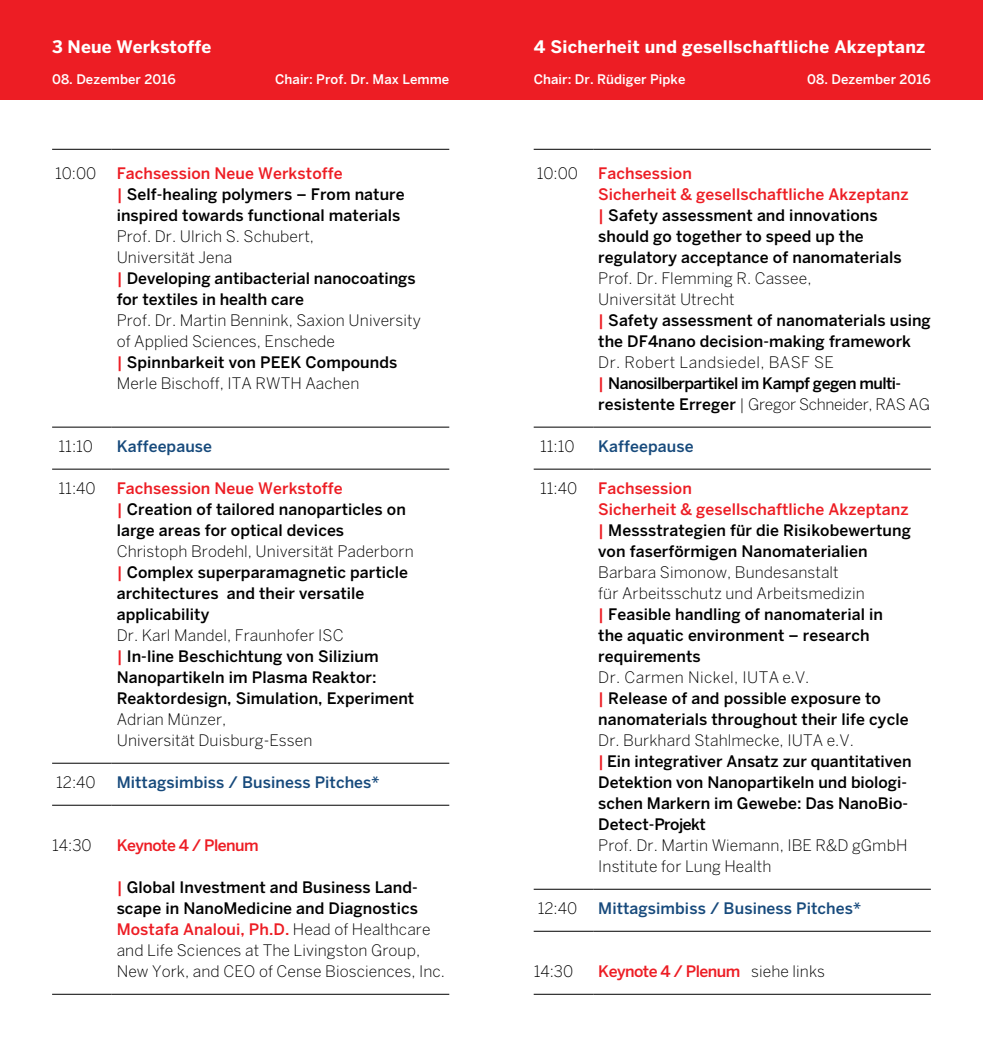
<style>
.page{position:relative;width:983px;height:1042px;background:#fff}
.page>*{position:absolute;margin:0;border:0;box-sizing:border-box;transform-origin:0 0}
.t1{font:700 17.15px "Benton Sans";letter-spacing:.015em;color:#fff}
.t2{font:500 15.75px/21px "Benton Sans";letter-spacing:.005em;color:#000}
.t3{font:300 15.75px/21px "Benton Sans";letter-spacing:.005em;color:#000}
.t4{font:500 15.75px/21px "Benton Sans";letter-spacing:-.035em;color:#000}
.t5{font:500 15.75px "Benton Sans";letter-spacing:.005em;color:#174a7c}
.t6{font:500 15.75px "Benton Sans";letter-spacing:-.035em;color:#ed1d24}
.t7{font:500 13.12px "Benton Sans";letter-spacing:.005em;color:#fff}
.s1{color:#ed1d24}
.s2{font-weight:300}
.s3{font-weight:500;color:#ed1d24}
.s4{font-weight:500}
.s5{font-weight:300;color:#000}
</style>
<div class="page">
<div style="left:491px;top:0;width:491px;height:99px;background:#ed1d24"></div>
<div style="left:0;top:0;width:491px;height:99px;background:#ed1d24"></div>
<hr style="left:52px;top:149px;width:60px;height:1px;background:#000">
<hr style="left:112px;top:149px;width:337px;height:1px;background:#000">
<hr style="left:52px;top:427px;width:60px;height:1px;background:#000">
<hr style="left:112px;top:427px;width:337px;height:1px;background:#000">
<hr style="left:52px;top:469px;width:60px;height:1px;background:#000">
<hr style="left:112px;top:469px;width:337px;height:1px;background:#000">
<hr style="left:52px;top:763px;width:60px;height:1px;background:#000">
<hr style="left:112px;top:763px;width:337px;height:1px;background:#000">
<hr style="left:52px;top:805px;width:60px;height:1px;background:#000">
<hr style="left:112px;top:805px;width:337px;height:1px;background:#000">
<hr style="left:52px;top:994px;width:60px;height:1px;background:#000">
<hr style="left:112px;top:994px;width:337px;height:1px;background:#000">
<hr style="left:533px;top:149px;width:60px;height:1px;background:#000">
<hr style="left:593px;top:149px;width:337px;height:1px;background:#000">
<hr style="left:533px;top:427px;width:60px;height:1px;background:#000">
<hr style="left:593px;top:427px;width:337px;height:1px;background:#000">
<hr style="left:533px;top:469px;width:60px;height:1px;background:#000">
<hr style="left:593px;top:469px;width:337px;height:1px;background:#000">
<hr style="left:533px;top:889px;width:60px;height:1px;background:#000">
<hr style="left:593px;top:889px;width:337px;height:1px;background:#000">
<hr style="left:533px;top:931px;width:60px;height:1px;background:#000">
<hr style="left:593px;top:931px;width:337px;height:1px;background:#000">
<hr style="left:533px;top:994px;width:60px;height:1px;background:#000">
<hr style="left:593px;top:994px;width:337px;height:1px;background:#000">
<p class="t1" style="left:52px;top:36px;width:161px">3 Neue Werkstoffe</p>
<p class="t7" style="left:52px;top:72px;width:125px">08. Dezember 2016</p>
<p class="t7" style="left:275px;top:72px;width:176px">Chair: Prof. Dr. Max Lemme</p>
<p class="t3" style="left:55px;top:162px;width:43px">10:00</p>
<p class="t2" style="left:117px;top:162px;width:289px"><span class="s1">Fachsession Neue Werkstoffe<br>|</span> Self-healing polymers – From nature inspired towards functional materials</p>
<p class="t2" style="left:117px;top:225px;width:300px"><span class="s2">Prof. Dr. Ulrich S. Schubert,<br>Universität Jena<br></span><span class="s1">|</span> Developing antibacterial nanocoatings for textiles in health care</p>
<p class="t3" style="left:117px;top:309px;width:305px">Prof. Dr. Martin Bennink, Saxion University of Applied Sciences, Enschede<br><span class="s3">|</span> <span class="s4">Spinnbarkeit von PEEK Compounds </span>Merle Bischoff, ITA RWTH Aachen</p>
<p class="t3" style="left:59px;top:435px;width:36px">11:10</p>
<p class="t5" style="left:117px;top:437px;width:97px">Kaffeepause</p>
<p class="t3" style="left:59px;top:477px;width:39px">11:40</p>
<p class="t2" style="left:117px;top:477px;width:291px"><span class="s1">Fachsession Neue Werkstoffe<br>|</span> Creation of tailored nanoparticles on large areas for optical devices</p>
<p class="t2" style="left:117px;top:540px;width:298px"><span class="s2">Christoph Brodehl, Universität Paderborn </span><span class="s1">|</span> Complex superparamagnetic particle architectures and their versatile applicability</p>
<p class="t2" style="left:117px;top:624px;width:299px"><span class="s2">Dr. Karl Mandel, Fraunhofer ISC<br></span><span class="s1">|</span> In-line Beschichtung von Silizium Nanopartikeln im Plasma Reaktor:<br>Reaktordesign, Simulation, Experiment</p>
<p class="t3" style="left:117px;top:708px;width:197px">Adrian Münzer,<br>Universität Duisburg-Essen</p>
<p class="t3" style="left:56px;top:771px;width:41px">12:40</p>
<p class="t5" style="left:117px;top:772px;width:264px">Mittagsimbiss / Business Pitches*</p>
<p class="t3" style="left:52px;top:834px;width:41px">14:30</p>
<p class="t6" style="left:117px;top:835px;width:143px">Keynote 4 / Plenum</p>
<p class="t3" style="left:117px;top:876px;width:330px"><span class="s3">|</span> <span class="s4">Global Investment and Business Land&shy;scape in NanoMedicine and Diagnostics </span><span class="s3">Mostafa Analoui, Ph.D.</span> Head of Healthcare and Life Sciences at The Livingston Group, New York, and CEO of Cense Biosciences, Inc.</p>
<p class="t1" style="left:533px;top:36px;width:393px">4 Sicherheit und gesellschaftliche Akzeptanz</p>
<p class="t7" style="left:533px;top:72px;width:153px">Chair: Dr. Rüdiger Pipke</p>
<p class="t7" style="left:807px;top:72px;width:125px">08. Dezember 2016</p>
<p class="t3" style="left:536px;top:162px;width:43px">10:00</p>
<p class="t2" style="left:598px;top:162px;width:312px"><span class="s1">Fachsession<br>Sicherheit &amp; gesellschaftliche Akzeptanz |</span> Safety assessment and innovations should go together to speed up the regulatory acceptance of nanomaterials</p>
<p class="t2" style="left:598px;top:267px;width:334px"><span class="s2">Prof. Dr. Flemming R. Cassee,<br>Universität Utrecht<br></span><span class="s1">|</span> Safety assessment of nanomaterials using the DF4nano decision-making framework</p>
<p class="t4" style="left:598px;top:351px;width:333px"><span class="s2">Dr. Robert Landsiedel, BASF SE<br></span><span class="s1">|</span> Nanosilberpartikel im Kampf gegen multi&shy;resistente Erreger <span class="s2">| Gregor Schneider, RAS AG</span></p>
<p class="t3" style="left:540px;top:435px;width:36px">11:10</p>
<p class="t5" style="left:598px;top:437px;width:97px">Kaffeepause</p>
<p class="t3" style="left:540px;top:477px;width:39px">11:40</p>
<p class="t2" style="left:598px;top:477px;width:314px"><span class="s1">Fachsession<br>Sicherheit &amp; gesellschaftliche Akzeptanz |</span> Messstrategien für die Risikobewertung von faserförmigen Nanomaterialien</p>
<p class="t2" style="left:598px;top:561px;width:286px"><span class="s2">Barbara Simonow, Bundesanstalt<br>für Arbeitsschutz und Arbeitsmedizin<br></span><span class="s1">|</span> Feasible handling of nanomaterial in the aquatic environment – research requirements</p>
<p class="t2" style="left:598px;top:666px;width:312px"><span class="s2">Dr. Carmen Nickel, IUTA e.V.<br></span><span class="s1">|</span> Release of and possible exposure to nanomaterials throughout their life cycle</p>
<p class="t2" style="left:598px;top:729px;width:315px"><span class="s2">Dr. Burkhard Stahlmecke, IUTA e.V.<br></span><span class="s1">|</span> Ein integrativer Ansatz zur quantitativen Detektion von Nanopartikeln und biologi&shy;schen Markern im Gewebe: Das NanoBio-Detect-Projekt</p>
<p class="t3" style="left:598px;top:834px;width:310px">Prof. Dr. Martin Wiemann, IBE R&amp;D gGmbH<br>Institute for Lung Health</p>
<p class="t3" style="left:537px;top:897px;width:41px">12:40</p>
<p class="t5" style="left:598px;top:898px;width:264px">Mittagsimbiss / Business Pitches*</p>
<p class="t3" style="left:533px;top:960px;width:41px">14:30</p>
<p class="t6" style="left:598px;top:961px;width:228px">Keynote 4 / Plenum <span class="s5">siehe links</span></p>
</div>
